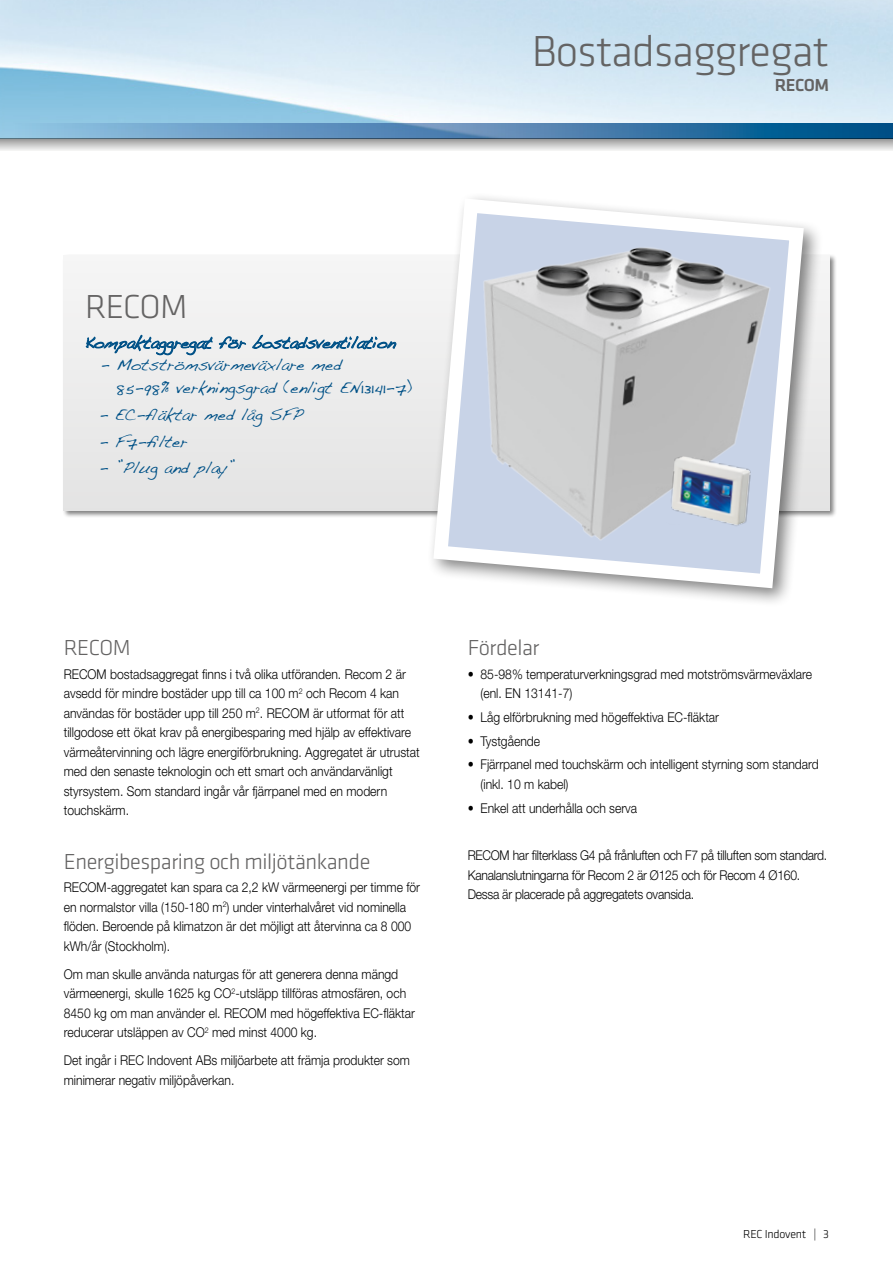
<style>
.page{position:relative;width:893px;height:1263px;background:#fff}
.page>*{position:absolute;margin:0;border:0;box-sizing:border-box;transform-origin:0 0}
.t1{font:300 45px "Klavika";letter-spacing:-.025em;color:#646363}
.t2{font:300 34.5px "Klavika";letter-spacing:-.025em;color:#646363}
.t3{font:300 22.5px "Klavika";letter-spacing:-.02em;color:#646363}
.t4{font:500 18px "Klavika";letter-spacing:-.03em;color:#646363}
.t5{font:16.5px/22.5px "Handwriting Dakota";color:#005187}
.t6{font:300 13.5px/19.5px "Helvetica Neue LT Std";color:#000;scale:.9 1}
.t7{font:300 13.5px/19.5px "Helvetica Neue LT Std";letter-spacing:-.02em;color:#000;scale:.9 1}
.t8{font:300 12px "Klavika";letter-spacing:-.02em;color:#000}
</style>
<div class="page">
<svg style="left:0;top:123px;width:893px;height:15px;background:#5089b6"></svg>
<svg style="left:0;top:138px;width:893px;height:13px;background:#bcbfc0"></svg>
<div style="left:62px;top:253px;width:775px;height:265px;background:#000;opacity:.5"></div>
<div style="left:64px;top:255px;width:765px;height:255px;background:#ececec"></div>
<div style="left:426px;top:192px;width:397px;height:416px;background:#000;opacity:.5"></div>
<svg style="left:426px;top:192px;width:385px;height:404px"></svg>
<svg style="left:85px;top:334px;width:128px;height:22px"></svg>
<svg style="left:219px;top:336px;width:27px;height:13px"></svg>
<svg style="left:252px;top:335px;width:145px;height:15px"></svg>
<img style="left:663px;top:455px;width:96px;height:94px">
<h1 class="t1" style="left:532px;top:26px;width:299px">Bostadsaggregat</h1>
<h3 class="t4" style="left:775px;top:76px;width:56px">RECOM</h3>
<h2 class="t2" style="left:85px;top:288px;width:104px">RECOM</h2>
<p class="t5" style="left:85px;top:331px;width:312px">Kompaktaggregat för bostadsventilation</p>
<p class="t5" style="left:116px;top:354px;width:298px;text-indent:-16px">- Motströmsvärmeväxlare med<br>85-98% verkningsgrad (enligt EN13141-7)</p>
<p class="t5" style="left:100px;top:403px;width:204px">– EC-fläktar med låg SFP</p>
<p class="t5" style="left:100px;top:430px;width:89px">– F7-filter</p>
<p class="t5" style="left:100px;top:456px;width:136px">– ”Plug and play”</p>
<h3 class="t3" style="left:64px;top:635px;width:68px">RECOM</h3>
<p class="t6" style="left:64px;top:664px;width:397px">RECOM bostadsaggregat finns i två olika utföranden. Recom 2 är avsedd för mindre bostäder upp till ca 100 m<sup>2</sup> och Recom 4 kan användas för bostäder upp till 250 m<sup>2</sup>. RECOM är utformat för att tillgodose ett ökat krav på energibesparing med hjälp av effektivare värmeåtervinning och lägre energiförbrukning. Aggregatet är utrustat med den senaste teknologin och ett smart och användarvänligt styrsystem. Som standard ingår vår fjärrpanel med en modern touchskärm.</p>
<h3 class="t3" style="left:64px;top:849px;width:308px">Energibesparing och miljötänkande</h3>
<p class="t6" style="left:64px;top:877px;width:397px">RECOM-aggregatet kan spara ca 2,2 kW värmeenergi per timme för en normalstor villa (150-180 m<sup>2</sup>) under vinterhalvåret vid nominella flöden. Beroende på klimatzon är det möjligt att återvinna ca 8 000 kWh/år (Stockholm).</p>
<p class="t6" style="left:64px;top:964px;width:392px">Om man skulle använda naturgas för att generera denna mängd värmeenergi, skulle 1625 kg CO<sup>2</sup>-utsläpp tillföras atmosfären, och 8450 kg om man använder el. RECOM med högeffektiva EC-fläktar reducerar utsläppen av CO<sup>2</sup> med minst 4000 kg.</p>
<p class="t6" style="left:64px;top:1050px;width:386px">Det ingår i REC Indovent ABs miljöarbete att främja produkter som minimerar negativ miljöpåverkan.</p>
<h3 class="t3" style="left:468px;top:635px;width:73px">Fördelar</h3>
<p class="t6" style="left:480px;top:664px;width:370px;text-indent:-13px">• 85-98% temperaturverkningsgrad med motströmsvärmeväxlare (enl. EN 13141-7)</p>
<p class="t6" style="left:468px;top:707px;width:281px">• Låg elförbrukning med högeffektiva EC-fläktar</p>
<p class="t6" style="left:468px;top:731px;width:82px">• Tystgående</p>
<p class="t6" style="left:480px;top:754px;width:377px;text-indent:-13px">• Fjärrpanel med touchskärm och intelligent styrning som standard (inkl. 10 m kabel)</p>
<p class="t6" style="left:468px;top:798px;width:190px">• Enkel att underhålla och serva</p>
<p class="t7" style="left:468px;top:845px;width:401px">RECOM har filterklass G4 på frånluften och F7 på tilluften som standard.<br>Kanalanslutningarna för Recom 2 är Ø125 och för Recom 4 Ø160.<br>Dessa är placerade på aggregatets ovansida.</p>
<p class="t8" style="left:743px;top:1228px;width:87px">REC Indovent | 3</p>
</div>
